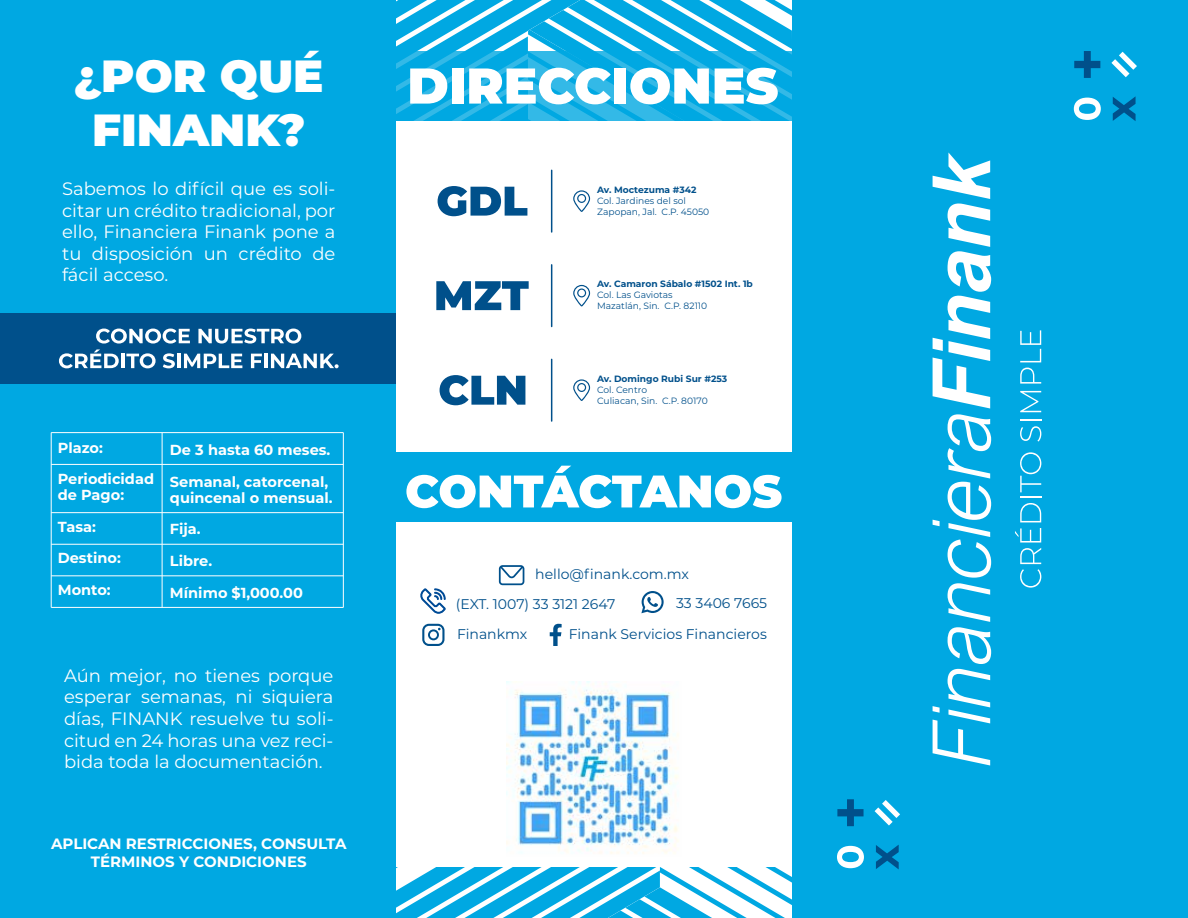
<style>
.page{position:relative;width:1188px;height:918px;background:#fff}
.page>*{position:absolute;margin:0;border:0;box-sizing:border-box;transform-origin:0 0}
.t1{font:900 45px/54px "Montserrat";color:#fff;text-align:center}
.t2{font:18px/21.6px "Montserrat";color:#fff;text-align:justify}
.t3{font:700 15px/18px "Montserrat";color:#fff;text-align:center}
.t4{font:700 14.55px/31.7px "Montserrat";color:#fff}
.t5{font:13.95px "Montserrat";color:#00508b}
.t6{font:9.15px/10.9px "Montserrat";color:#00508b}
.t7{font:700 9.15px "Montserrat";color:#00508b}
</style>
<div class="page">
<div style="left:792px;top:0;width:396px;height:918px;background:#00a8e2"></div>
<div style="left:0;top:0;width:396px;height:918px;background:#00a8e2"></div>
<svg style="left:933px;top:414px;width:58px;height:351px"></svg>
<svg style="left:933px;top:153px;width:58px;height:255px"></svg>
<svg style="left:1015px;top:528px;width:26px;height:60px"></svg>
<svg style="left:1020px;top:503px;width:21px;height:19px"></svg>
<hr style="left:1020px;top:496px;width:21px;height:2px;background:#fff">
<svg style="left:1020px;top:452px;width:21px;height:40px"></svg>
<svg style="left:1020px;top:420px;width:21px;height:22px"></svg>
<svg style="left:1020px;top:391px;width:21px;height:21px"></svg>
<svg style="left:1020px;top:368px;width:21px;height:16px"></svg>
<svg style="left:1020px;top:330px;width:21px;height:32px"></svg>
<svg style="left:1074px;top:51px;width:26px;height:27px"></svg>
<svg style="left:1113px;top:96px;width:23px;height:25px"></svg>
<svg style="left:1074px;top:98px;width:27px;height:22px"></svg>
<svg style="left:1111px;top:52px;width:26px;height:25px"></svg>
<svg style="left:837px;top:799px;width:27px;height:27px"></svg>
<svg style="left:876px;top:845px;width:23px;height:24px"></svg>
<svg style="left:837px;top:846px;width:27px;height:22px"></svg>
<svg style="left:875px;top:800px;width:25px;height:26px"></svg>
<svg style="left:396px;top:0;width:396px;height:918px"></svg>
<div style="left:0;top:313px;width:396px;height:70px;background:#00508b"></div>
<svg style="left:59px;top:329px;width:280px;height:39px"></svg>
<hr style="left:51px;top:464px;width:292px;height:1px;background:#fff">
<hr style="left:51px;top:512px;width:292px;height:1px;background:#fff">
<hr style="left:51px;top:544px;width:292px;height:1px;background:#fff">
<hr style="left:51px;top:575px;width:292px;height:1px;background:#fff">
<hr style="left:162px;top:433px;width:1px;height:174px;background:#fff">
<hr style="left:343px;top:433px;width:1px;height:174px;background:#fff">
<hr style="left:51px;top:433px;width:1px;height:174px;background:#fff">
<hr style="left:51px;top:607px;width:292px;height:1px;background:#fff">
<hr style="left:51px;top:432px;width:292px;height:1px;background:#fff">
<h1 class="t1" style="left:74px;top:46px;width:251px">¿POR QUÉ<br>FINANK?</h1>
<p class="t2" style="left:62px;top:177px;width:275px">Sabemos lo difícil que es soli&shy;citar un crédito tradicional, por ello, Financiera Finank pone a tu disposición un crédito de fácil acceso.</p>
<p class="t4" style="left:58px;top:431px;width:98px">Plazo:<br>Periodicidad</p>
<p class="t4" style="left:58px;top:478px;width:68px">de Pago:<br>Tasa:<br>Destino:<br>Monto:</p>
<p class="t4" style="left:170px;top:433px;width:162px">De 3 hasta 60 meses.<br>Semanal, catorcenal,</p>
<p class="t4" style="left:170px;top:481px;width:164px">quincenal o mensual.<br>Fija.<br>Libre.<br>Mínimo $1,000.00</p>
<p class="t2" style="left:64px;top:664px;width:271px">Aún mejor, no tienes porque esperar semanas, ni siquiera días, FINANK resuelve tu soli&shy;citud en 24 horas una vez reci&shy;bida toda la documentación.</p>
<p class="t3" style="left:51px;top:834px;width:297px">APLICAN RESTRICCIONES, CONSULTA<br>TÉRMINOS Y CONDICIONES</p>
<p class="t7" style="left:597px;top:183px;width:101px">Av. Moctezuma #342</p>
<p class="t6" style="left:597px;top:195px;width:114px">Col. Jardines del sol<br>Zapopan, Jal. C.P. 45050</p>
<p class="t7" style="left:597px;top:278px;width:157px">Av. Camaron Sábalo #1502 Int. 1b</p>
<p class="t6" style="left:597px;top:289px;width:112px">Col. Las Gaviotas<br>Mazatlán, Sin. C.P. 82110</p>
<p class="t7" style="left:597px;top:372px;width:132px">Av. Domingo Rubi Sur #253</p>
<p class="t6" style="left:597px;top:384px;width:112px">Col. Centro<br>Culiacan, Sin. C.P. 80170</p>
<p class="t5" style="left:535px;top:565px;width:155px">hello@finank.com.mx</p>
<p class="t5" style="left:456px;top:595px;width:161px">(EXT. 1007) 33 3121 2647</p>
<p class="t5" style="left:676px;top:593px;width:93px">33 3406 7665</p>
<p class="t5" style="left:457px;top:624px;width:72px">Finankmx</p>
<p class="t5" style="left:569px;top:624px;width:200px">Finank Servicios Financieros</p>
</div>
